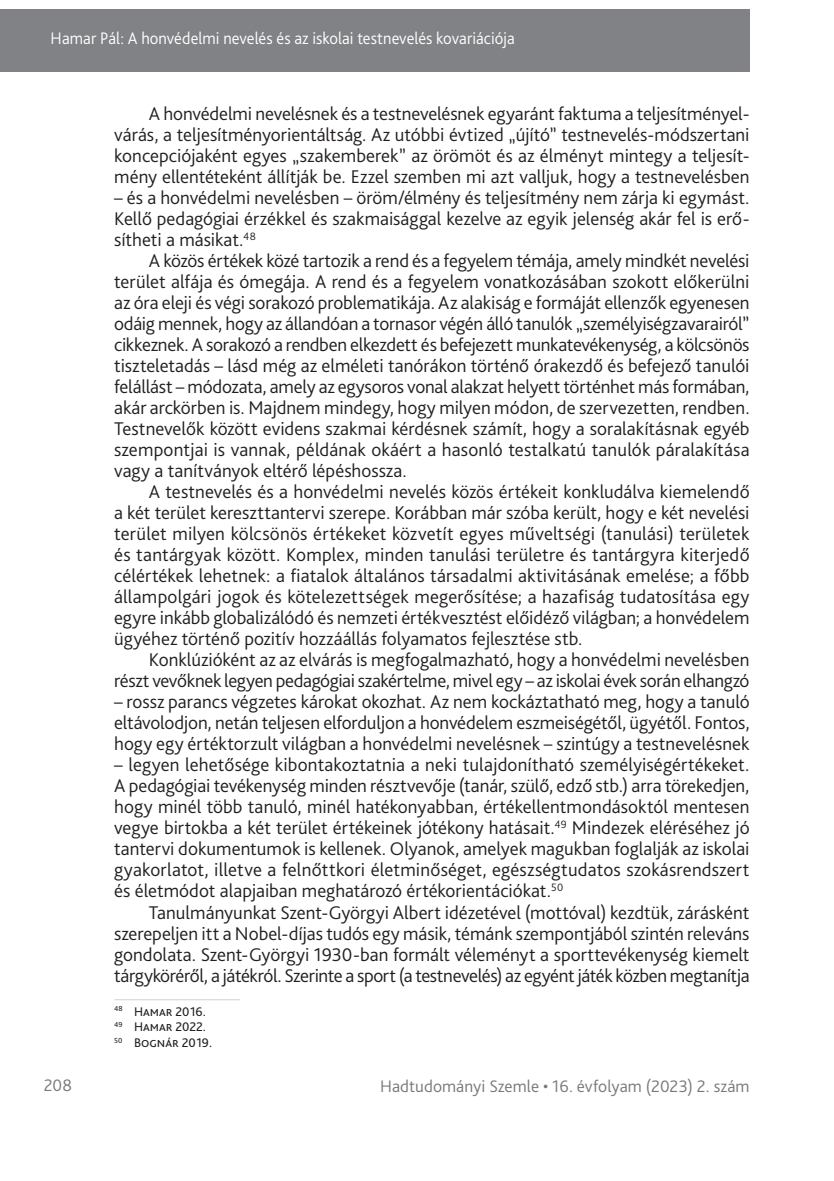
<style>
.page{position:relative;width:834px;height:1181px;background:#fff}
.page>*{position:absolute;margin:0;border:0;box-sizing:border-box;transform-origin:0 0}
._1__Body{font:300 19.25px/21px "Bliss Pro";color:#231f20;text-align:justify}
.t1{font:300 17.5px "Bliss Pro";color:#fff;scale:.95 1}
.t2{font:300 17.5px "Bliss Pro";letter-spacing:.005em;color:#767a7c}
.Lábjegyzet{font:13.12px "Bliss Pro";color:#231f20}
</style>
<div class="page">
<div style="left:0;top:9px;width:749px;height:63px;background:#808285"></div>
<hr style="left:114px;top:999px;width:126px;height:1px;background:#d1d2d4">
<p class="t1" style="left:51px;top:27px;width:490px">Hamar Pál: A honvédelmi nevelés és az iskolai testnevelés kovariációja</p>
<p class="_1__Body" style="left:114px;top:103px;width:637px;text-indent:35px">A honvédelmi nevelésnek és a testnevelésnek egyaránt faktuma a teljesítményel&shy;várás, a teljesítményorientáltság. Az utóbbi évtized „újító” testnevelés-módszertani koncepciójaként egyes „szakemberek” az örömöt és az élményt mintegy a teljesít&shy;mény ellentéteként állítják be. Ezzel szemben mi azt valljuk, hogy a testnevelésben</p>
<p class="_1__Body" style="left:114px;top:187px;width:636px">– és a honvédelmi nevelésben – öröm/élmény és teljesítmény nem zárja ki egymást.<br>Kellő pedagógiai érzékkel és szakmaisággal kezelve az egyik jelenség akár fel is erő&shy;sítheti a másikat.<sup>48</sup></p>
<p class="_1__Body" style="left:114px;top:250px;width:637px;text-indent:35px">A közös értékek közé tartozik a rend és a fegyelem témája, amely mindkét nevelési terület alfája és ómegája. A rend és a fegyelem vonatkozásában szokott előkerülni az óra eleji és végi sorakozó problematikája. Az alakiság e formáját ellenzők egyenesen odáig mennek, hogy az állandóan a tornasor végén álló tanulók „személyiségzavarairól” cikkeznek. A sorakozó a rendben elkezdett és befejezett munkatevékenység, a kölcsönös tiszteletadás – lásd még az elméleti tanórákon történő órakezdő és befejező tanulói felállást – módozata, amely az egysoros vonal alakzat helyett történhet más formában, akár arckörben is. Majdnem mindegy, hogy milyen módon, de szervezetten, rendben.<br>Testnevelők között evidens szakmai kérdésnek számít, hogy a soralakításnak egyéb szempontjai is vannak, példának okáért a hasonló testalkatú tanulók páralakítása vagy a tanítványok eltérő lépéshossza.</p>
<p class="_1__Body" style="left:114px;top:481px;width:637px;text-indent:35px">A testnevelés és a honvédelmi nevelés közös értékeit konkludálva kiemelendő a két terület kereszttantervi szerepe. Korábban már szóba került, hogy e két nevelési terület milyen kölcsönös értékeket közvetít egyes műveltségi (tanulási) területek és tantárgyak között. Komplex, minden tanulási területre és tantárgyra kiterjedő célértékek lehetnek: a fiatalok általános társadalmi aktivitásának emelése; a főbb állampolgári jogok és kötelezettségek megerősítése; a hazafiság tudatosítása egy egyre inkább globalizálódó és nemzeti értékvesztést előidéző világban; a honvédelem ügyéhez történő pozitív hozzáállás folyamatos fejlesztése stb.</p>
<p class="_1__Body" style="left:114px;top:649px;width:636px;text-align:right">Konklúzióként az az elvárás is megfogalmazható, hogy a honvédelmi nevelésben részt vevőknek legyen pedagógiai szakértelme, mivel egy – az iskolai évek során elhangzó</p>
<p class="_1__Body" style="left:114px;top:691px;width:637px">– rossz parancs végzetes károkat okozhat. Az nem kockáztatható meg, hogy a tanuló eltávolodjon, netán teljesen elforduljon a honvédelem eszmeiségétől, ügyétől. Fontos, hogy egy értéktorzult világban a honvédelmi nevelésnek – szintúgy a testnevelésnek</p>
<p class="_1__Body" style="left:114px;top:754px;width:636px">– legyen lehetősége kibontakoztatnia a neki tulajdonítható személyiségértékeket.<br>A pedagógiai tevékenység minden résztvevője (tanár, szülő, edző stb.) arra törekedjen, hogy minél több tanuló, minél hatékonyabban, értékellentmondásoktól mentesen vegye birtokba a két terület értékeinek jótékony hatásait.<sup>49</sup> Mindezek eléréséhez jó tantervi dokumentumok is kellenek. Olyanok, amelyek magukban foglalják az iskolai gyakorlatot, illetve a felnőttkori életminőséget, egészségtudatos szokásrendszert és életmódot alapjaiban meghatározó értékorientációkat.<sup>50</sup></p>
<p class="_1__Body" style="left:114px;top:901px;width:636px;text-indent:35px">Tanulmányunkat Szent-Györgyi Albert idézetével (mottóval) kezdtük, zárásként szerepeljen itt a Nobel-díjas tudós egy másik, témánk szempontjából szintén releváns gondolata. Szent-Györgyi 1930-ban formált véleményt a sporttevékenység kiemelt tárgyköréről, a játékról. Szerinte a sport (a testnevelés) az egyént játék közben megtanítja</p>
<p class="Lábjegyzet" style="left:114px;top:1003px;width:93px"><sup>48</sup> Hamar 2016.</p>
<p class="Lábjegyzet" style="left:114px;top:1018px;width:93px"><sup>49</sup> Hamar 2022.</p>
<p class="Lábjegyzet" style="left:114px;top:1034px;width:99px"><sup>50</sup> Bognár 2019.</p>
<p class="t2" style="left:44px;top:1074px;width:30px">208</p>
<p class="t2" style="left:380px;top:1075px;width:371px">Hadtudományi Szemle • 16. évfolyam (2023) 2. szám</p>
</div>
